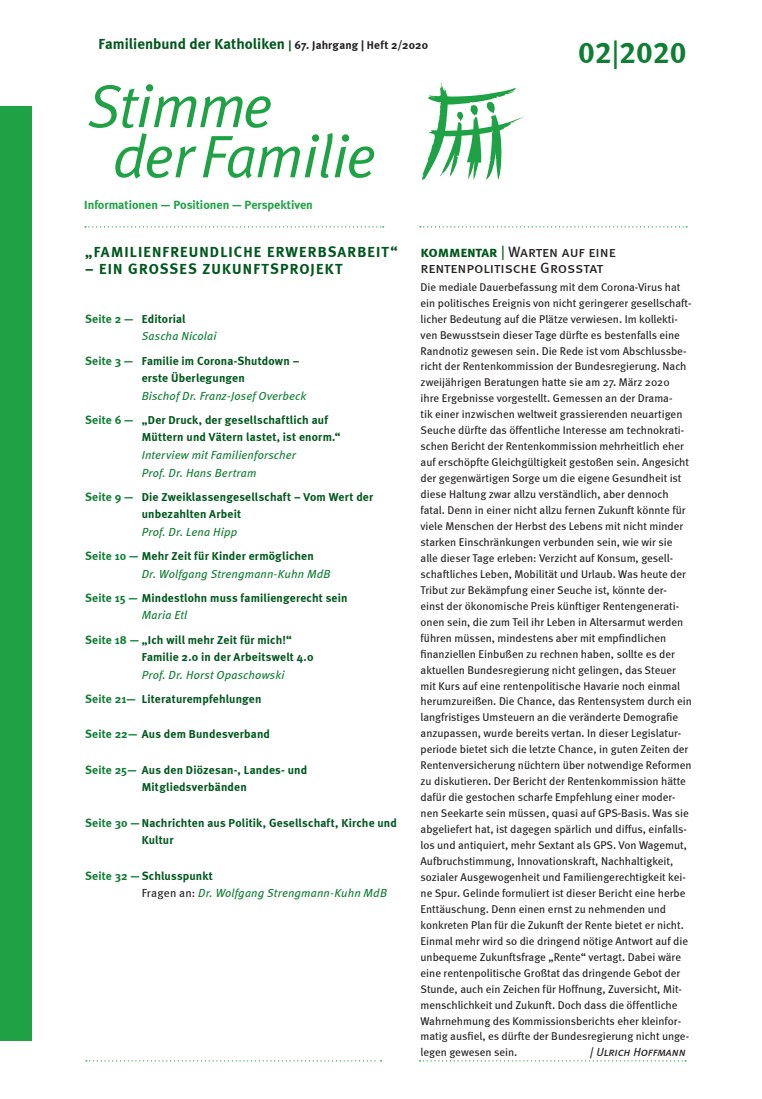
<style>
.page{position:relative;width:762px;height:1099px;background:#fff}
.page>*{position:absolute;margin:0;border:0;box-sizing:border-box;transform-origin:0 0}
.t1{font:30px "Meta Bold LF Caps";color:#0f7d33}
.t2{font:700 15px "Meta";letter-spacing:.075em;color:#00571d}
.t3{font:700 15px "Meta";color:#00571d}
.t4{font:15px/16px "Meta Book LF Caps";color:#231f20}
.t5{font:700 12.25px "Meta";color:#1fa245}
.t6{font:700 11.75px/17.5px "Meta";letter-spacing:.015em;color:#00571d}
.t7{font:italic 11.75px/17.5px "Meta";letter-spacing:.01em;color:#0f7d33}
.t8{font:11.75px "Meta Book Italic Caps";letter-spacing:-.01em;color:#231f20}
.t9{font:11.25px/16px "Meta";color:#231f20}
.s1{font-size:11.5px}
.s2{font-size:11.5px;color:#231f20}
.s3{font-family:"Meta Book LF Caps"}
.s4{font-weight:700;font-style:normal}
.s5{font-weight:700;font-style:normal;color:#00571d}
.s6{color:#0f7d33}
.s7{font-weight:400;font-style:italic;color:#0f7d33}
.s8{font-style:normal;color:#231f20}
.s9{font-family:"Meta Bold LF Caps";color:#00571d}
.s10{color:#00571d}
</style>
<div class="page">
<svg style="left:419px;top:1060px;width:267px;height:1px"></svg>
<svg style="left:86px;top:1060px;width:296px;height:1px"></svg>
<svg style="left:420px;top:226px;width:267px;height:1px"></svg>
<svg style="left:85px;top:226px;width:299px;height:1px"></svg>
<div style="left:0;top:106px;width:32px;height:934px;background:#1fa245"></div>
<svg style="left:88px;top:84px;width:286px;height:94px"></svg>
<svg style="left:421px;top:83px;width:103px;height:97px"></svg>
<h2 class="t3" style="left:99px;top:35px;width:331px">Familienbund der Katholiken <span class="s1">|</span> <span class="s2">67. Jahrgang | Heft 2/2020</span></h2>
<p class="t5" style="left:84px;top:197px;width:230px">Informationen — Positionen — Perspektiven</p>
<h1 class="t1" style="left:578px;top:35px;width:110px">02<span class="s3">|</span>2020</h1>
<h2 class="t2" style="left:85px;top:243px;width:314px">„FAMILIENFREUNDLICHE ERWERBSARBEIT“</h2>
<h2 class="t2" style="left:85px;top:260px;width:259px">– EIN GROSSES ZUKUNFTSPROJEKT</h2>
<p class="t7" style="left:142px;top:310px;width:76px;text-indent:-57px"><span class="s4">Seite 2 —</span> <span class="s5">Editorial<br></span>Sascha Nicolai</p>
<p class="t6" style="left:85px;top:352px;width:216px;text-align:center"><span class="s6">Seite 3 —</span> Familie im Corona-Shutdown – erste Überlegungen</p>
<p class="t6" style="left:85px;top:383px;width:244px;line-height:24.2px;text-indent:57px"><span class="s7">Bischof Dr. Franz-Josef Overbeck<br></span><span class="s6">Seite 6 —</span> „Der Druck, der gesellschaftlich auf</p>
<p class="t6" style="left:142px;top:428px;width:200px">Müttern und Vätern lastet, ist enorm.“</p>
<p class="t7" style="left:142px;top:446px;width:156px">Interview mit Familienforscher<br>Prof. Dr. Hans Bertram</p>
<p class="t6" style="left:142px;top:488px;width:233px;text-indent:-57px"><span class="s6">Seite 9 —</span> Die Zweiklassengesellschaft – Vom Wert der unbezahlten Arbeit</p>
<p class="t6" style="left:85px;top:519px;width:230px;line-height:24.2px;text-indent:57px"><span class="s7">Prof. Dr. Lena Hipp<br></span><span class="s6">Seite 10 —</span> Mehr Zeit für Kinder ermöglichen</p>
<p class="t6" style="left:85px;top:561px;width:264px;line-height:24.2px;text-indent:57px"><span class="s7">Dr. Wolfgang Strengmann-Kuhn MdB<br></span><span class="s6">Seite 15 —</span> Mindestlohn muss familiengerecht sein</p>
<p class="t6" style="left:85px;top:603px;width:208px;line-height:24.2px;text-indent:57px"><span class="s7">Maria Etl<br></span><span class="s6">Seite 18 —</span> „Ich will mehr Zeit für mich!“</p>
<p class="t6" style="left:142px;top:648px;width:173px">Familie 2.0 in der Arbeitswelt 4.0</p>
<p class="t7" style="left:85px;top:662px;width:201px;line-height:24.2px;text-indent:57px">Prof. Dr. Horst Opaschowski<br><span class="s4">Seite 21—</span> <span class="s5">Literaturempfehlungen</span></p>
<p class="t6" style="left:85px;top:725px;width:186px"><span class="s6">Seite 22—</span> Aus dem Bundesverband</p>
<p class="t6" style="left:85px;top:761px;width:224px;text-align:center"><span class="s6">Seite 25—</span> Aus den Diözesan-, Landes- und<br>Mitgliedsverbänden</p>
<p class="t6" style="left:142px;top:814px;width:257px;text-indent:-57px"><span class="s6">Seite 30 —</span> Nachrichten aus Politik, Gesellschaft, Kirche und<br>Kultur</p>
<p class="t7" style="left:142px;top:866px;width:247px;text-indent:-57px"><span class="s4">Seite 32 —</span> <span class="s5">Schlusspunkt<br></span><span class="s8">Fragen an:</span> Dr. Wolfgang Strengmann-Kuhn MdB</p>
<h2 class="t4" style="left:420px;top:243px;width:197px"><span class="s9">kommentar</span> <span class="s10">|</span> Warten auf eine rentenpolitische Großtat</h2>
<p class="t9" style="left:420px;top:279px;width:273px">Die mediale Dauerbefassung mit dem Corona-Virus hat ein politisches Ereignis von nicht geringerer gesellschaft&shy;licher Bedeutung auf die Plätze verwiesen. Im kollekti&shy;ven Bewusstsein dieser Tage dürfte es bestenfalls eine Randnotiz gewesen sein. Die Rede ist vom Abschlussbe&shy;richt der Rentenkommission der Bundesregierung. Nach zweijährigen Beratungen hatte sie am 27. März 2020<br>ihre Ergebnisse vorgestellt. Gemessen an der Drama-<br>tik einer inzwischen weltweit grassierenden neuartigen Seuche dürfte das öffentliche Interesse am technokrati&shy;schen Bericht der Rentenkommission mehrheitlich eher auf erschöpfte Gleichgültigkeit gestoßen sein. Angesicht der gegenwärtigen Sorge um die eigene Gesundheit ist diese Haltung zwar allzu verständlich, aber dennoch fatal. Denn in einer nicht allzu fernen Zukunft könnte für viele Menschen der Herbst des Lebens mit nicht minder starken Einschränkungen verbunden sein, wie wir sie alle dieser Tage erleben: Verzicht auf Konsum, gesell&shy;schaftliches Leben, Mobilität und Urlaub. Was heute der Tribut zur Bekämpfung einer Seuche ist, könnte der&shy;einst der ökonomische Preis künftiger Rentengenerati&shy;onen sein, die zum Teil ihr Leben in Altersarmut werden führen müssen, mindestens aber mit empfindlichen finanziellen Einbußen zu rechnen haben, sollte es der aktuellen Bundesregierung nicht gelingen, das Steuer mit Kurs auf eine rentenpolitische Havarie noch einmal herumzureißen. Die Chance, das Rentensystem durch ein langfristiges Umsteuern an die veränderte Demografie anzupassen, wurde bereits vertan. In dieser Legislatur&shy;periode bietet sich die letzte Chance, in guten Zeiten der Rentenversicherung nüchtern über notwendige Reformen zu diskutieren. Der Bericht der Rentenkommission hätte dafür die gestochen scharfe Empfehlung einer moder&shy;nen Seekarte sein müssen, quasi auf GPS-Basis. Was sie abgeliefert hat, ist dagegen spärlich und diffus, einfalls&shy;los und antiquiert, mehr Sextant als GPS. Von Wagemut, Aufbruchstimmung, Innovationskraft, Nachhaltigkeit, sozialer Ausgewogenheit und Familiengerechtigkeit kei&shy;ne Spur. Gelinde formuliert ist dieser Bericht eine herbe Enttäuschung. Denn einen ernst zu nehmenden und konkreten Plan für die Zukunft der Rente bietet er nicht.<br>Einmal mehr wird so die dringend nötige Antwort auf die unbequeme Zukunftsfrage „Rente“ vertagt. Dabei wäre eine rentenpolitische Großtat das dringende Gebot der Stunde, auch ein Zeichen für Hoffnung, Zuversicht, Mit&shy;menschlichkeit und Zukunft. Doch dass die öffentliche Wahrnehmung des Kommissionsberichts eher kleinfor&shy;matig ausfiel, es dürfte der Bundesregierung nicht unge&shy;legen gewesen sein.</p>
<p class="t8" style="left:590px;top:1045px;width:97px">| Ulrich Hoffmann</p>
</div>
